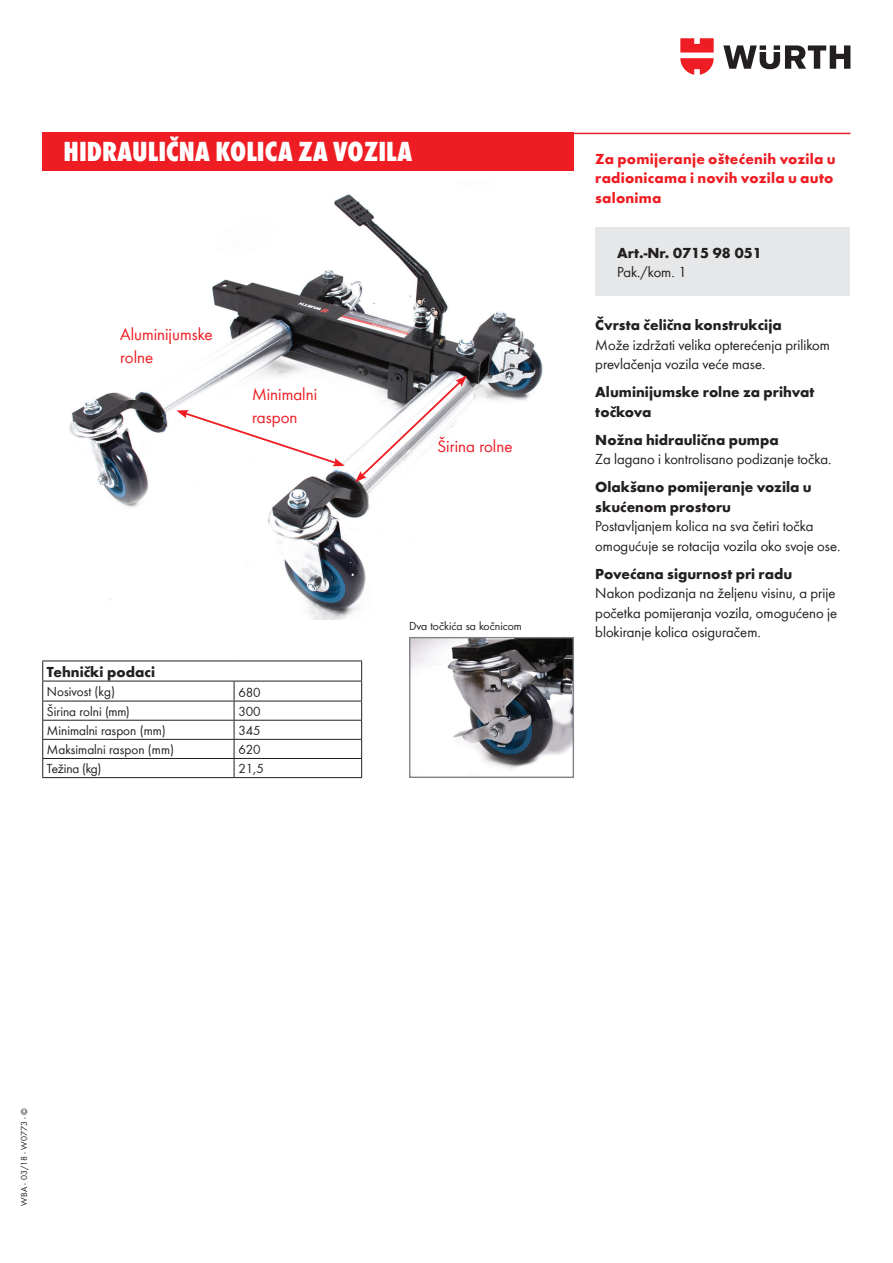
<style>
.page{position:relative;width:893px;height:1263px;background:#fff}
.page>*{position:absolute;margin:0;border:0;box-sizing:border-box;transform-origin:0 0}
.t1{font:800 condensed 28.5px "Wuerth";color:#fff}
.t2{font:17.4px/22.5px "Wuerth";color:#ee1d23}
.t3{font:15px/19.5px "Wuerth";color:#231f20}
.t4{font:700 15px/19.5px "Wuerth";color:#231f20}
.t5{font:700 15px/19.5px "Wuerth";letter-spacing:.015em;color:#ee1d23}
.t6{font:13.5px "Wuerth";color:#231f20}
.t7{font:12px "Wuerth";color:#231f20}
.t8{font:9px "Wuerth";color:#231f20}
</style>
<div class="page">
<svg style="left:723px;top:45px;width:127px;height:24px"></svg>
<svg style="left:680px;top:38px;width:34px;height:37px"></svg>
<div style="left:42px;top:133px;width:532px;height:38px;background:#ee1d23"></div>
<hr style="left:572px;top:133px;width:278px;height:1px;background:#ee1d23">
<img style="left:411px;top:639px;width:161px;height:130px">
<div style="left:409px;top:637px;width:165px;height:141px;border:1px solid #808285"></div>
<img style="left:69px;top:194px;width:474px;height:426px">
<svg style="left:355px;top:376px;width:112px;height:106px"></svg>
<svg style="left:176px;top:410px;width:169px;height:56px"></svg>
<div style="left:596px;top:227px;width:254px;height:69px;background:#e6e7e9"></div>
<hr style="left:42px;top:661px;width:192px;height:1px;background:#231f20">
<hr style="left:234px;top:661px;width:128px;height:1px;background:#231f20">
<hr style="left:42px;top:681px;width:192px;height:1px;background:#231f20">
<hr style="left:234px;top:681px;width:128px;height:1px;background:#231f20">
<hr style="left:42px;top:701px;width:192px;height:1px;background:#231f20">
<hr style="left:234px;top:701px;width:128px;height:1px;background:#231f20">
<hr style="left:42px;top:720px;width:192px;height:1px;background:#231f20">
<hr style="left:234px;top:720px;width:128px;height:1px;background:#231f20">
<hr style="left:42px;top:739px;width:192px;height:1px;background:#231f20">
<hr style="left:234px;top:739px;width:128px;height:1px;background:#231f20">
<hr style="left:42px;top:758px;width:192px;height:1px;background:#231f20">
<svg style="left:42px;top:661px;width:1px;height:116px"></svg>
<hr style="left:234px;top:758px;width:128px;height:1px;background:#231f20">
<svg style="left:234px;top:681px;width:1px;height:96px"></svg>
<svg style="left:361px;top:661px;width:1px;height:116px"></svg>
<hr style="left:42px;top:777px;width:192px;height:1px;background:#231f20">
<hr style="left:234px;top:777px;width:128px;height:1px;background:#231f20">
<h1 class="t1" style="left:64px;top:132px;width:350px">HIDRAULIČNA KOLICA ZA VOZILA</h1>
<p class="t2" style="left:120px;top:323px;width:94px">Aluminijumske rolne</p>
<p class="t2" style="left:252px;top:382px;width:67px">Minimalni raspon</p>
<p class="t4" style="left:47px;top:661px;width:110px">Tehnički podaci</p>
<p class="t6" style="left:47px;top:682px;width:69px">Nosivost (kg)</p>
<p class="t6" style="left:238px;top:683px;width:24px">680</p>
<p class="t6" style="left:47px;top:702px;width:84px">Širina rolni (mm)</p>
<p class="t6" style="left:238px;top:702px;width:24px">300</p>
<p class="t6" style="left:47px;top:721px;width:120px">Minimalni raspon (mm)</p>
<p class="t6" style="left:238px;top:721px;width:24px">345</p>
<p class="t6" style="left:47px;top:740px;width:129px">Maksimalni raspon (mm)</p>
<p class="t6" style="left:238px;top:740px;width:24px">620</p>
<p class="t6" style="left:47px;top:759px;width:56px">Težina (kg)</p>
<p class="t6" style="left:238px;top:759px;width:27px">21,5</p>
<p class="t2" style="left:438px;top:434px;width:76px">Širina rolne</p>
<p class="t7" style="left:409px;top:618px;width:114px">Dva točkića sa kočnicom</p>
<p class="t5" style="left:595px;top:148px;width:242px">Za pomijeranje oštećenih vozila u radionicama i novih vozila u auto salonima</p>
<p class="t4" style="left:617px;top:242px;width:146px">Art.-Nr. 0715 98 051</p>
<p class="t3" style="left:617px;top:262px;width:71px">Pak./kom. 1</p>
<p class="t4" style="left:595px;top:314px;width:188px">Čvrsta čelična konstrukcija</p>
<p class="t3" style="left:595px;top:334px;width:236px">Može izdržati velika opterećenja prilikom prevlačenja vozila veće mase.</p>
<p class="t4" style="left:595px;top:381px;width:221px">Aluminijumske rolne za prihvat točkova</p>
<p class="t4" style="left:595px;top:429px;width:185px">Nožna hidraulična pumpa</p>
<p class="t3" style="left:595px;top:449px;width:238px">Za lagano i kontrolisano podizanje točka.</p>
<p class="t4" style="left:595px;top:476px;width:218px">Olakšano pomijeranje vozila u skućenom prostoru</p>
<p class="t3" style="left:595px;top:516px;width:247px">Postavljanjem kolica na sva četiri točka omogućuje se rotacija vozila oko svoje ose.</p>
<p class="t4" style="left:595px;top:563px;width:199px">Povećana sigurnost pri radu</p>
<p class="t3" style="left:595px;top:583px;width:243px;text-align:justify">Nakon podizanja na željenu visinu, a prije početka pomijeranja vozila, omogućeno je blokiranje kolica osiguračem.</p>
<p class="t8" style="left:18px;top:1205px;width:99px;rotate:-90deg">WBA - 03/18 - W0773 - ©</p>
</div>
